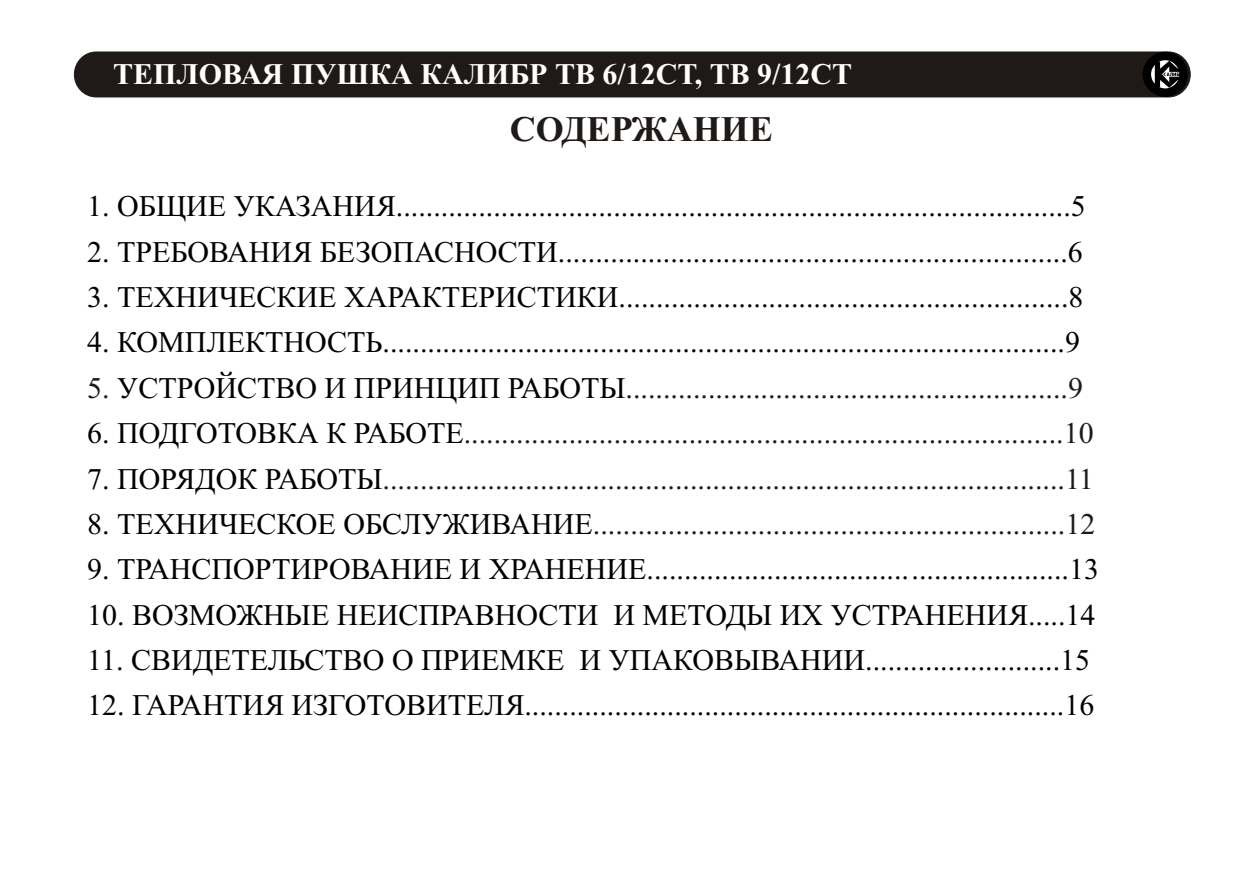
<style>
.page{position:relative;width:1257px;height:891px;background:#fff}
.page>*{position:absolute;margin:0;border:0;box-sizing:border-box;transform-origin:0 0}
.t1{font:700 36px "Times New Roman";color:#1f1a17}
.t2{font:30px "Times New Roman";color:#000}
.t3{font:30px "Times New Roman";color:#1f1a17}
.t4{font:700 30px "Times New Roman";color:#fff}
.s1{color:#000}
</style>
<div class="page">
<div style="left:74px;top:52px;width:1117px;height:45px;background:#1f1a17;border:1px solid #1f1a17;border-radius:22px"></div>
<div style="left:1143px;top:52px;width:45px;height:45px;border:9px solid #000;border-radius:50%"></div>
<svg style="left:1153px;top:61px;width:29px;height:27px"></svg>
<p class="t4" style="left:113px;top:64px;width:741px">ТЕПЛОВАЯ ПУШКА КАЛИБР ТВ 6/12СТ, ТВ 9/12СТ</p>
<p class="t1" style="left:510px;top:117px;width:265px">СОДЕРЖАНИЕ</p>
<p class="t2" style="left:87px;top:196px;width:1000px">1. ОБЩИЕ УКАЗАНИЯ..........................................................................................5</p>
<p class="t2" style="left:87px;top:241px;width:997px">2. ТРЕБОВАНИЯ БЕЗОПАСНОСТИ....................................................................6</p>
<p class="t2" style="left:87px;top:286px;width:998px">3. ТЕХНИЧЕСКИЕ ХАРАКТЕРИСТИКИ............................................................8</p>
<p class="t2" style="left:87px;top:332px;width:995px">4. КОМПЛЕКТНОСТЬ...........................................................................................9</p>
<p class="t3" style="left:87px;top:377px;width:997px">5. <span class="s1">УСТРОЙСТВО И ПРИНЦИП РАБОТЫ</span>...........................................................9</p>
<p class="t3" style="left:87px;top:422px;width:1008px"><span class="s1">6. ПОДГОТОВКА К РАБОТЕ</span>................................................................................10</p>
<p class="t3" style="left:87px;top:468px;width:1008px"><span class="s1">7. ПОРЯДОК РАБОТЫ</span>...........................................................................................11</p>
<p class="t3" style="left:87px;top:513px;width:1010px"><span class="s1">8. ТЕХНИЧЕСКОЕ ОБСЛУЖИВАНИЕ</span>...............................................................12</p>
<p class="t2" style="left:87px;top:558px;width:1013px">9. ТРАНСПОРТИРОВАНИЕ И ХРАНЕНИЕ........................................................13</p>
<p class="t2" style="left:87px;top:604px;width:1010px">10. ВОЗМОЖНЫЕ НЕИСПРАВНОСТИ И МЕТОДЫ ИХ УСТРАНЕНИЯ.....14</p>
<p class="t2" style="left:87px;top:649px;width:1005px">11. СВИДЕТЕЛЬСТВО О ПРИЕМКЕ И УПАКОВЫВАНИИ..........................15</p>
<p class="t2" style="left:87px;top:695px;width:1009px">12. ГАРАНТИЯ ИЗГОТОВИТЕЛЯ........................................................................16</p>
</div>
